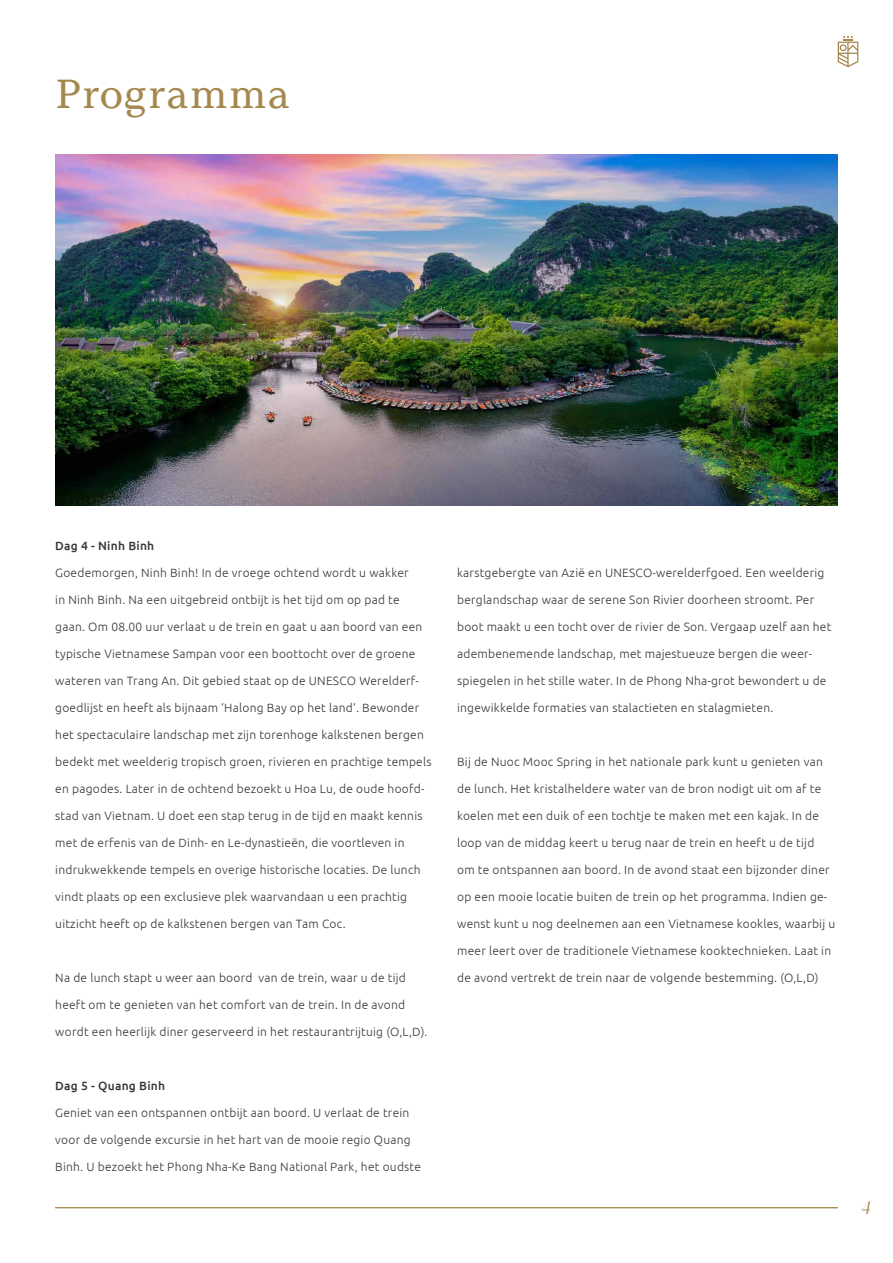
<style>
.page{position:relative;width:893px;height:1263px;background:#fff}
.page>*{position:absolute;margin:0;border:0;box-sizing:border-box;transform-origin:0 0}
.t1{font:40.5px "Argesta Text";color:#a5884e}
.t2{font:italic 18px "Argesta Hairline";color:#a5884e}
.t3{font:300 12px "Ubuntu";letter-spacing:.02em;color:#383837}
.t4{font:500 12px "Ubuntu";letter-spacing:.02em;color:#383837}
</style>
<div class="page">
<hr style="left:55px;top:1207px;width:783px;height:1px;background:#a5884e">
<svg style="left:838px;top:36px;width:20px;height:31px"></svg>
<img style="left:55px;top:154px;width:783px;height:351px">
<h1 class="t1" style="left:55px;top:69px;width:237px">Programma</h1>
<p class="t4" style="left:55px;top:538px;width:101px">Dag 4 - Ninh Binh</p>
<p class="t3" style="left:55px;top:566px;width:355px">Goedemorgen, Ninh Binh! In de vroege ochtend wordt u wakker</p>
<p class="t3" style="left:55px;top:593px;width:346px">in Ninh Binh. Na een uitgebreid ontbijt is het tijd om op pad te</p>
<p class="t3" style="left:55px;top:620px;width:369px">gaan. Om 08.00 uur verlaat u de trein en gaat u aan boord van een</p>
<p class="t3" style="left:55px;top:647px;width:362px">typische Vietnamese Sampan voor een boottocht over de groene</p>
<p class="t3" style="left:55px;top:674px;width:365px">wateren van Trang An. Dit gebied staat op de UNESCO Werelderf-</p>
<p class="t3" style="left:55px;top:701px;width:365px">goedlijst en heeft als bijnaam ‘Halong Bay op het land’. Bewonder</p>
<p class="t3" style="left:55px;top:728px;width:370px">het spectaculaire landschap met zijn torenhoge kalkstenen bergen</p>
<p class="t3" style="left:55px;top:755px;width:378px">bedekt met weelderig tropisch groen, rivieren en prachtige tempels</p>
<p class="t3" style="left:55px;top:782px;width:371px">en pagodes. Later in de ochtend bezoekt u Hoa Lu, de oude hoofd-</p>
<p class="t3" style="left:55px;top:809px;width:369px">stad van Vietnam. U doet een stap terug in de tijd en maakt kennis</p>
<p class="t3" style="left:55px;top:836px;width:351px">met de erfenis van de Dinh- en Le-dynastieën, die voortleven in</p>
<p class="t3" style="left:55px;top:863px;width:367px">indrukwekkende tempels en overige historische locaties. De lunch</p>
<p class="t3" style="left:55px;top:890px;width:353px">vindt plaats op een exclusieve plek waarvandaan u een prachtig</p>
<p class="t3" style="left:55px;top:917px;width:292px">uitzicht heeft op de kalkstenen bergen van Tam Coc.</p>
<p class="t3" style="left:55px;top:971px;width:352px">Na de lunch stapt u weer aan boord van de trein, waar u de tijd</p>
<p class="t3" style="left:55px;top:998px;width:351px">heeft om te genieten van het comfort van de trein. In de avond</p>
<p class="t3" style="left:55px;top:1025px;width:374px">wordt een heerlijk diner geserveerd in het restaurantrijtuig (O,L,D).</p>
<p class="t4" style="left:55px;top:1078px;width:111px">Dag 5 - Quang Binh</p>
<p class="t3" style="left:55px;top:1106px;width:356px">Geniet van een ontspannen ontbijt aan boord. U verlaat de trein</p>
<p class="t3" style="left:55px;top:1133px;width:357px">voor de volgende excursie in het hart van de mooie regio Quang</p>
<p class="t3" style="left:55px;top:1160px;width:367px">Binh. U bezoekt het Phong Nha-Ke Bang National Park, het oudste</p>
<p class="t3" style="left:457px;top:566px;width:369px">karstgebergte van Azië en UNESCO-werelderfgoed. Een weelderig</p>
<p class="t3" style="left:457px;top:593px;width:359px">berglandschap waar de serene Son Rivier doorheen stroomt. Per</p>
<p class="t3" style="left:457px;top:620px;width:376px">boot maakt u een tocht over de rivier de Son. Vergaap uzelf aan het</p>
<p class="t3" style="left:457px;top:647px;width:356px">adembenemende landschap, met majestueuze bergen die weer-</p>
<p class="t3" style="left:457px;top:674px;width:371px">spiegelen in het stille water. In de Phong Nha-grot bewondert u de</p>
<p class="t3" style="left:457px;top:701px;width:318px">ingewikkelde formaties van stalactieten en stalagmieten.</p>
<p class="t3" style="left:457px;top:755px;width:367px">Bij de Nuoc Mooc Spring in het nationale park kunt u genieten van</p>
<p class="t3" style="left:457px;top:782px;width:366px">de lunch. Het kristalheldere water van de bron nodigt uit om af te</p>
<p class="t3" style="left:457px;top:809px;width:363px">koelen met een duik of een tochtje te maken met een kajak. In de</p>
<p class="t3" style="left:457px;top:836px;width:359px">loop van de middag keert u terug naar de trein en heeft u de tijd</p>
<p class="t3" style="left:457px;top:863px;width:374px">om te ontspannen aan boord. In de avond staat een bijzonder diner</p>
<p class="t3" style="left:457px;top:890px;width:372px">op een mooie locatie buiten de trein op het programma. Indien ge-</p>
<p class="t3" style="left:457px;top:917px;width:380px">wenst kunt u nog deelnemen aan een Vietnamese kookles, waarbij u</p>
<p class="t3" style="left:457px;top:944px;width:376px">meer leert over de traditionele Vietnamese kooktechnieken. Laat in</p>
<p class="t3" style="left:457px;top:971px;width:363px">de avond vertrekt de trein naar de volgende bestemming. (O,L,D)</p>
<h2 class="t2" style="left:861px;top:1197px;width:11px">4</h2>
</div>
